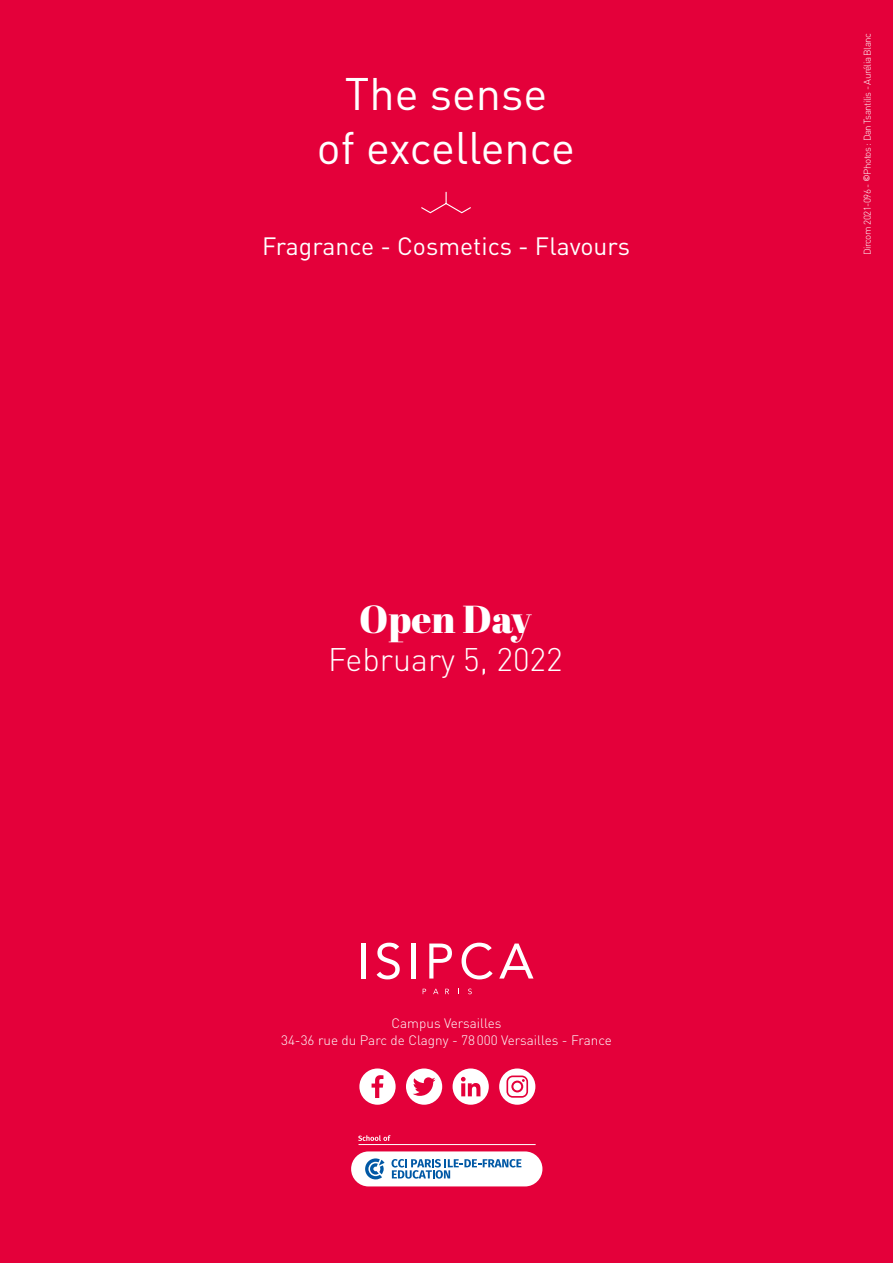
<style>
.page{position:relative;width:893px;height:1263px;background:#e4003a}
.page>*{position:absolute;margin:0;border:0;box-sizing:border-box;transform-origin:0 0}
.t1{font:45px/54px "DIN Pro";color:#fff;text-align:center}
.t2{font:39px "Abril Fatface";color:#fff}
.t3{font:300 32.25px "DIN Pro";color:#fff}
.t4{font:24.75px "DIN Pro";color:#fff}
.t5{font:300 13.5px/16.2px "DIN Pro";color:#fff;text-align:center}
.t6{font:300 9.75px "DIN Pro";letter-spacing:-.05em;color:#fff}
.s1{font-family:"Fira Sans";font-weight:400}
</style>
<div class="page">
<svg style="left:421px;top:191px;width:50px;height:23px"></svg>
<hr style="left:361px;top:943px;width:4px;height:35px;background:#fff">
<svg style="left:377px;top:943px;width:23px;height:36px"></svg>
<div style="left:411px;top:943px;width:5px;height:35px;background:#fff"></div>
<svg style="left:429px;top:943px;width:23px;height:35px"></svg>
<svg style="left:462px;top:943px;width:31px;height:36px"></svg>
<svg style="left:499px;top:943px;width:34px;height:35px"></svg>
<svg style="left:433px;top:989px;width:5px;height:5px"></svg>
<svg style="left:445px;top:989px;width:4px;height:5px"></svg>
<svg style="left:468px;top:988px;width:4px;height:6px"></svg>
<svg style="left:499px;top:1068px;width:36px;height:37px"></svg>
<svg style="left:359px;top:1068px;width:37px;height:37px"></svg>
<svg style="left:453px;top:1068px;width:36px;height:37px"></svg>
<svg style="left:406px;top:1068px;width:36px;height:37px"></svg>
<hr style="left:358px;top:1144px;width:178px;height:1px;background:#fff">
<div style="left:351px;top:1151px;width:191px;height:35px;background:#fff;border-radius:17px"></div>
<svg style="left:365px;top:1158px;width:20px;height:21px"></svg>
<svg style="left:391px;top:1159px;width:130px;height:20px"></svg>
<svg style="left:358px;top:1135px;width:33px;height:6px"></svg>
<h1 class="t1" style="left:317px;top:64px;width:260px">The sense<br>of excellence</h1>
<h3 class="t4" style="left:262px;top:229px;width:369px">Fragrance - Cosmetics - Flavours</h3>
<h2 class="t2" style="left:359px;top:591px;width:174px">Open Day</h2>
<h3 class="t3" style="left:328px;top:638px;width:236px">February 5, 2022</h3>
<p class="t5" style="left:281px;top:1015px;width:332px">Campus Versailles<br>34-36 rue du Parc de Clagny - 78000 Versailles - France</p>
<p class="t6" style="left:860px;top:255px;width:224px;rotate:-90deg">Dircom 2021-096 - <span class="s1">©</span>Photos : Dan Tsantilis - Aurélia Blanc</p>
</div>
